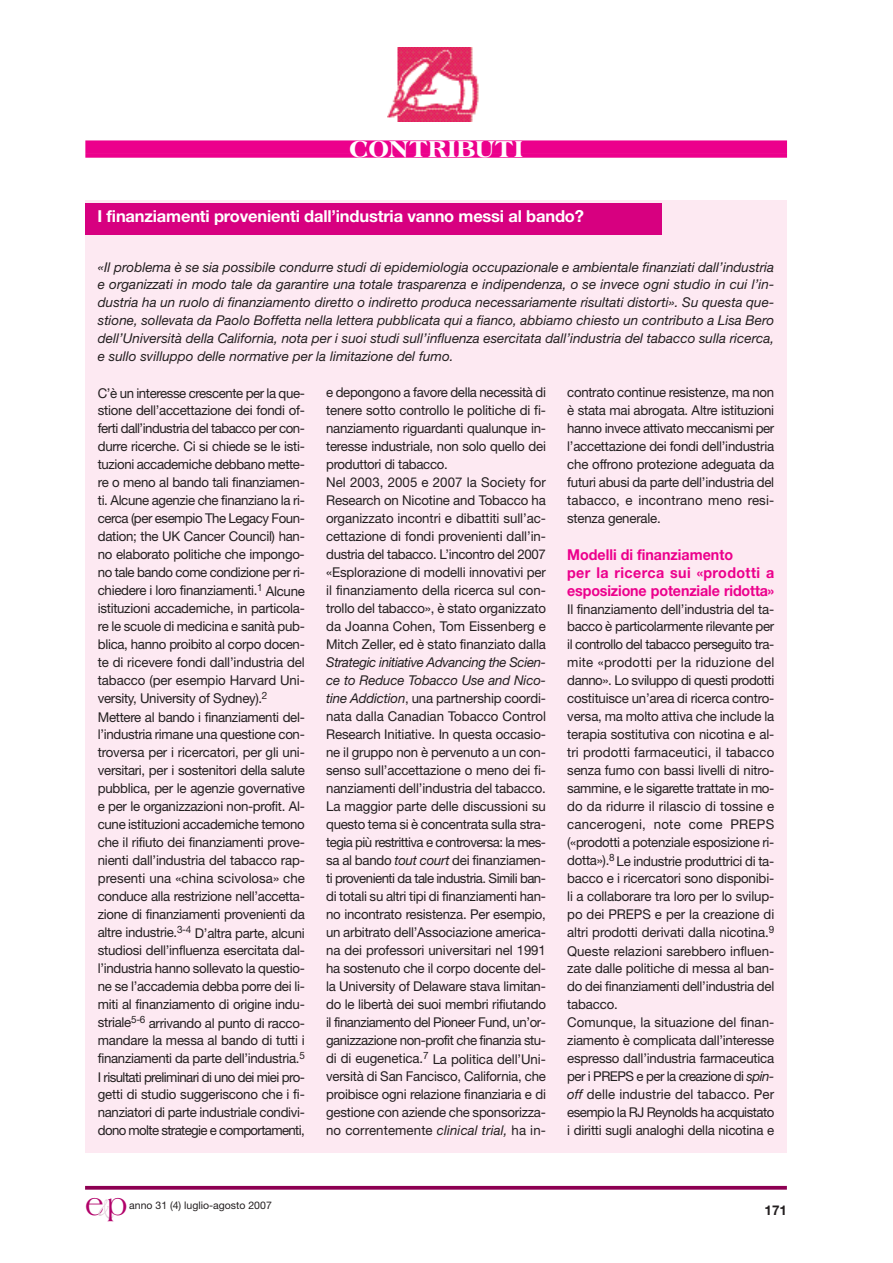
<style>
.page{position:relative;width:893px;height:1263px;background:#fff}
.page>*{position:absolute;margin:0;border:0;box-sizing:border-box;transform-origin:0 0}
.t1{font:31.95px "Americana";color:#b10069;scale:.93 1}
.t2{font:800 24.75px "Americana";color:#fff}
.t3{font:700 16.5px "Helvetica Neue";letter-spacing:-.01em;color:#fff}
.t4{font:700 15px/18px "Helvetica Neue";color:#ec008c;scale:.95 1}
.t5{font:13.5px/18px "Helvetica Neue";letter-spacing:-.02em;color:#231f20}
.t6{font:italic 13.5px/18px "Helvetica Neue";color:#231f20;text-align:justify}
.t7{font:700 13.5px "Helvetica Neue";color:#231f20}
.t8{font:10.5px "Helvetica Neue";color:#231f20}
.s1{font-style:italic}
.s2{font-family:"Demian LT";font-size:22.5px;color:#e0cdd7}
</style>
<div class="page">
<div style="left:85px;top:140px;width:702px;height:14px;background:#ec008c"></div>
<svg style="left:85px;top:154px;width:702px;height:4px;background:#ed1294"></svg>
<img style="left:388px;top:48px;width:91px;height:73px">
<div style="left:85px;top:200px;width:702px;height:953px;background:#fde9f2"></div>
<div style="left:85px;top:203px;width:576px;height:31px;background:#d70080"></div>
<svg style="left:85px;top:1186px;width:701px;height:4px;background:#961460"></svg>
<h2 class="t2" style="left:349px;top:139px;width:176px">CONTRIBUTI</h2>
<p class="t3" style="left:98px;top:210px;width:488px">I finanziamenti provenienti dall’industria vanno messi al bando?</p>
<p class="t6" style="left:98px;top:259px;width:678px">«Il problema è se sia possibile condurre studi di epidemiologia occupazionale e ambientale finanziati dall’industria e organizzati in modo tale da garantire una totale trasparenza e indipendenza, o se invece ogni studio in cui l’in&shy;dustria ha un ruolo di finanziamento diretto o indiretto produca necessariamente risultati distorti». Su questa que&shy;stione, sollevata da Paolo Boffetta nella lettera pubblicata qui a fianco, abbiamo chiesto un contributo a Lisa Bero dell’Università della California, nota per i suoi studi sull’influenza esercitata dall’industria del tabacco sulla ricerca, e sullo svilluppo delle normative per la limitazione del fumo.</p>
<p class="t5" style="left:98px;top:385px;width:208px">C’è un interesse crescente per la que&shy;stione dell’accettazione dei fondi of&shy;ferti dall’industria del tabacco per con&shy;durre ricerche. Ci si chiede se le isti&shy;tuzioni accademiche debbano mette&shy;re o meno al bando tali finanziamen&shy;ti. Alcune agenzie che finanziano la ri&shy;cerca (per esempio The Legacy Foun&shy;dation; the UK Cancer Council) han&shy;no elaborato politiche che impongo&shy;no tale bando come condizione per ri&shy;chiedere i loro finanziamenti.<sup>1</sup> Alcune istituzioni accademiche, in particola&shy;re le scuole di medicina e sanità pub&shy;blica, hanno proibito al corpo docen&shy;te di ricevere fondi dall’industria del tabacco (per esempio Harvard Uni&shy;versity, University of Sydney).<sup>2<br></sup>Mettere al bando i finanziamenti del&shy;l’industria rimane una questione con&shy;troversa per i ricercatori, per gli uni&shy;versitari, per i sostenitori della salute pubblica, per le agenzie governative e per le organizzazioni non-profit. Al&shy;cune istituzioni accademiche temono che il rifiuto dei finanziamenti prove&shy;nienti dall’industria del tabacco rap&shy;presenti una «china scivolosa» che conduce alla restrizione nell’accetta&shy;zione di finanziamenti provenienti da altre industrie.<sup>3-4</sup> D’altra parte, alcuni studiosi dell’influenza esercitata dal&shy;l’industria hanno sollevato la questio&shy;ne se l’accademia debba porre dei li&shy;miti al finanziamento di origine indu&shy;striale<sup>5-6</sup> arrivando al punto di racco&shy;mandare la messa al bando di tutti i finanziamenti da parte dell’industria.<sup>5<br></sup>I risultati preliminari di uno dei miei pro&shy;getti di studio suggeriscono che i fi&shy;nanziatori di parte industriale condivi&shy;dono molte strategie e comportamenti,</p>
<p class="t5" style="left:326px;top:385px;width:221px">e depongono a favore della necessità di tenere sotto controllo le politiche di fi&shy;nanziamento riguardanti qualunque in&shy;teresse industriale, non solo quello dei produttori di tabacco.<br>Nel 2003, 2005 e 2007 la Society for Research on Nicotine and Tobacco ha organizzato incontri e dibattiti sull’ac&shy;cettazione di fondi provenienti dall’in&shy;dustria del tabacco. L’incontro del 2007 «Esplorazione di modelli innovativi per il finanziamento della ricerca sul con&shy;trollo del tabacco», è stato organizzato da Joanna Cohen, Tom Eissenberg e Mitch Zeller, ed è stato finanziato dalla</p>
<p class="t5" style="left:326px;top:655px;width:221px;text-align:justify"><span class="s1">Strategic initiative Advancing the Scien&shy;ce to Reduce Tobacco Use and Nico&shy;tine Addiction</span>, una partnership coordi&shy;nata dalla Canadian Tobacco Control Research Initiative. In questa occasio&shy;ne il gruppo non è pervenuto a un con&shy;senso sull’accettazione o meno dei fi&shy;nanziamenti dell’industria del tabacco.<br>La maggior parte delle discussioni su questo tema si è concentrata sulla stra&shy;tegia più restrittiva e controversa: la mes&shy;sa al bando <span class="s1">tout court</span> dei finanziamen&shy;ti provenienti da tale industria. Simili ban&shy;di totali su altri tipi di finanziamenti han&shy;no incontrato resistenza. Per esempio, un arbitrato dell’Associazione america&shy;na dei professori universitari nel 1991 ha sostenuto che il corpo docente del&shy;la University of Delaware stava limitan&shy;do le libertà dei suoi membri rifiutando il finanziamento del Pioneer Fund, un’or&shy;ganizzazione non-profit che finanzia stu&shy;di di eugenetica.<sup>7</sup> La politica dell’Uni&shy;versità di San Fancisco, California, che proibisce ogni relazione finanziaria e di gestione con aziende che sponsorizza&shy;no correntemente <span class="s1">clinical trial,</span> ha in-</p>
<p class="t5" style="left:567px;top:385px;width:208px;text-align:justify">contrato continue resistenze, ma non è stata mai abrogata. Altre istituzioni hanno invece attivato meccanismi per l’accettazione dei fondi dell’industria che offrono protezione adeguata da futuri abusi da parte dell’industria del tabacco, e incontrano meno resi&shy;stenza generale.</p>
<p class="t4" style="left:567px;top:547px;width:219px">Modelli di finanziamento<br>per la ricerca sui «prodotti a esposizione potenziale ridotta»</p>
<p class="t5" style="left:567px;top:601px;width:208px">Il finanziamento dell’industria del ta&shy;bacco è particolarmente rilevante per il controllo del tabacco perseguito tra&shy;mite «prodotti per la riduzione del danno». Lo sviluppo di questi prodotti costituisce un’area di ricerca contro&shy;versa, ma molto attiva che include la terapia sostitutiva con nicotina e al&shy;tri prodotti farmaceutici, il tabacco senza fumo con bassi livelli di nitro&shy;sammine, e le sigarette trattate in mo&shy;do da ridurre il rilascio di tossine e cancerogeni, note come PREPS («prodotti a potenziale esposizione ri&shy;dotta»).<sup>8</sup> Le industrie produttrici di ta&shy;bacco e i ricercatori sono disponibi&shy;li a collaborare tra loro per lo svilup&shy;po dei PREPS e per la creazione di altri prodotti derivati dalla nicotina.<sup>9<br></sup>Queste relazioni sarebbero influen&shy;zate dalle politiche di messa al ban&shy;do dei finanziamenti dell’industria del tabacco.<br>Comunque, la situazione del finan&shy;ziamento è complicata dall’interesse espresso dall’industria farmaceutica per i PREPS e per la creazione di <span class="s1">spin&shy;off</span> delle industrie del tabacco. Per esempio la RJ Reynolds ha acquistato i diritti sugli analoghi della nicotina e</p>
<h1 class="t1" style="left:85px;top:1192px;width:47px">e<span class="s2">&amp;</span>p</h1>
<p class="t8" style="left:129px;top:1202px;width:144px">anno 31 (4) luglio-agosto 2007</p>
<p class="t7" style="left:764px;top:1206px;width:24px">171</p>
</div>
